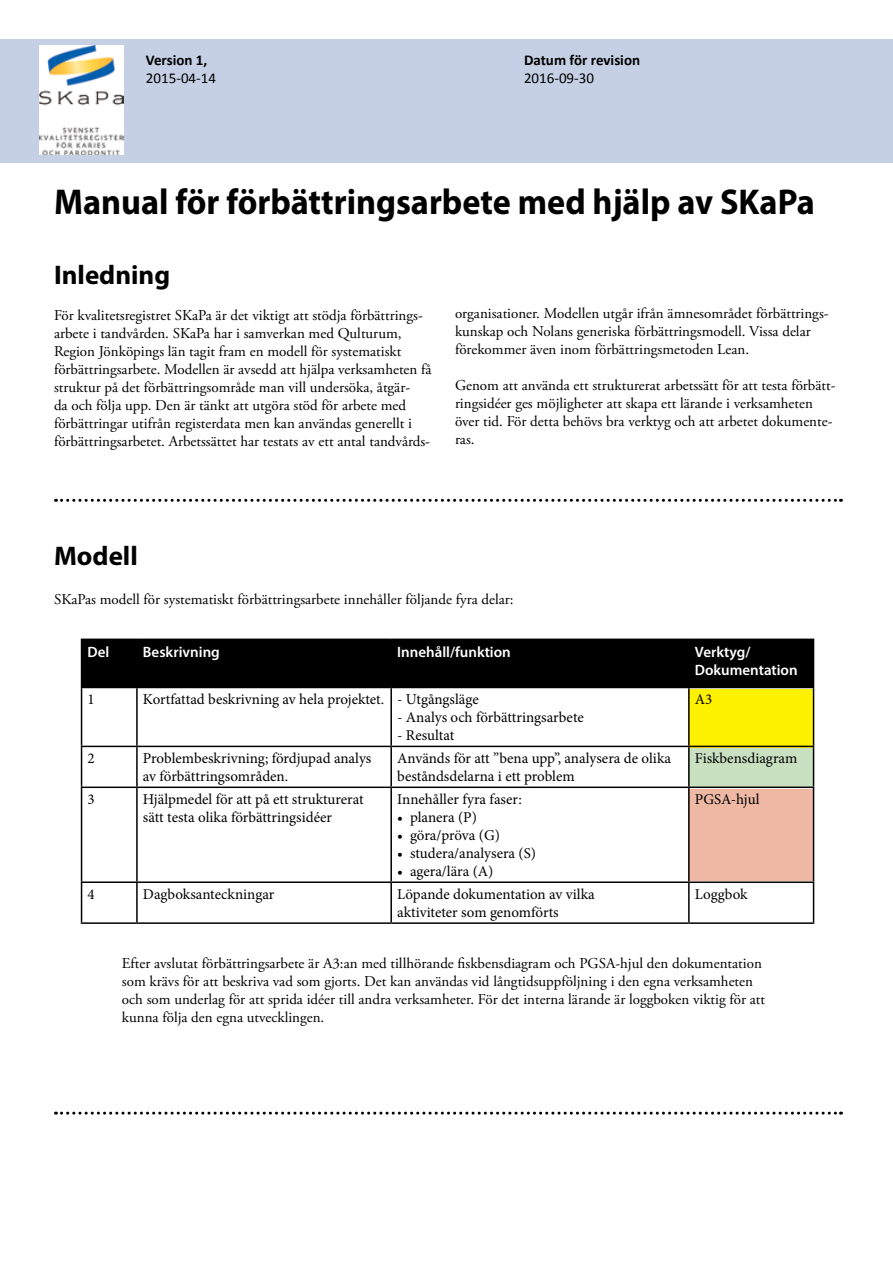
<style>
.page{position:relative;width:893px;height:1263px;background:#fff}
.page>*{position:absolute;margin:0;border:0;box-sizing:border-box;transform-origin:0 0}
.t1{font:700 36px "Myriad Pro";color:#000;scale:.95 1}
.t2{font:700 27px "Myriad Pro";color:#000}
.t3{font:15px/18px "Adobe Garamond Pro";color:#000}
.t4{font:15px/18px "Minion Pro";color:#000}
.t5{font:600 15px/18px "Myriad Pro";color:#fff}
.t6{font:700 15px "Calibri";color:#000}
.t7{font:15px "Calibri";color:#000}
</style>
<div class="page">
<div style="left:0;top:39px;width:893px;height:123px;background:#c5d0e4"></div>
<div style="left:688px;top:789px;width:125px;height:91px;background:#eeb8a5"></div>
<div style="left:688px;top:746px;width:125px;height:41px;background:#c9e0c1"></div>
<div style="left:688px;top:689px;width:124px;height:58px;background:#fff200"></div>
<div style="left:82px;top:640px;width:731px;height:47px;background:#000"></div>
<hr style="left:81px;top:639px;width:56px;height:1px;background:#000">
<hr style="left:81px;top:640px;width:1px;height:47px;background:#000">
<hr style="left:137px;top:639px;width:254px;height:1px;background:#000">
<hr style="left:136px;top:640px;width:2px;height:47px;background:#000">
<hr style="left:391px;top:639px;width:298px;height:1px;background:#000">
<hr style="left:390px;top:640px;width:2px;height:47px;background:#000">
<hr style="left:689px;top:639px;width:125px;height:1px;background:#000">
<hr style="left:688px;top:640px;width:2px;height:47px;background:#000">
<hr style="left:813px;top:640px;width:1px;height:47px;background:#000">
<hr style="left:81px;top:687px;width:56px;height:1px;background:#000">
<hr style="left:81px;top:688px;width:1px;height:58px;background:#000">
<hr style="left:137px;top:687px;width:254px;height:1px;background:#000">
<hr style="left:136px;top:688px;width:2px;height:58px;background:#000">
<hr style="left:391px;top:687px;width:298px;height:1px;background:#000">
<hr style="left:390px;top:688px;width:2px;height:58px;background:#000">
<hr style="left:689px;top:687px;width:125px;height:1px;background:#000">
<hr style="left:688px;top:688px;width:2px;height:58px;background:#000">
<hr style="left:813px;top:688px;width:1px;height:58px;background:#000">
<hr style="left:81px;top:746px;width:56px;height:1px;background:#000">
<hr style="left:81px;top:747px;width:1px;height:39px;background:#000">
<hr style="left:137px;top:746px;width:254px;height:1px;background:#000">
<hr style="left:136px;top:747px;width:2px;height:39px;background:#000">
<hr style="left:391px;top:746px;width:298px;height:1px;background:#000">
<hr style="left:390px;top:747px;width:2px;height:39px;background:#000">
<hr style="left:689px;top:746px;width:125px;height:1px;background:#000">
<hr style="left:688px;top:747px;width:2px;height:39px;background:#000">
<hr style="left:813px;top:747px;width:1px;height:39px;background:#000">
<hr style="left:81px;top:786px;width:56px;height:2px;background:#000">
<hr style="left:81px;top:788px;width:1px;height:93px;background:#000">
<hr style="left:137px;top:786px;width:254px;height:2px;background:#000">
<hr style="left:136px;top:788px;width:2px;height:93px;background:#000">
<hr style="left:391px;top:786px;width:298px;height:2px;background:#000">
<hr style="left:390px;top:788px;width:2px;height:93px;background:#000">
<hr style="left:689px;top:786px;width:125px;height:2px;background:#000">
<hr style="left:688px;top:788px;width:2px;height:93px;background:#000">
<hr style="left:813px;top:788px;width:1px;height:93px;background:#000">
<hr style="left:81px;top:881px;width:56px;height:2px;background:#000">
<hr style="left:81px;top:883px;width:1px;height:39px;background:#000">
<hr style="left:137px;top:881px;width:254px;height:2px;background:#000">
<hr style="left:136px;top:883px;width:2px;height:39px;background:#000">
<hr style="left:391px;top:881px;width:298px;height:2px;background:#000">
<hr style="left:390px;top:883px;width:2px;height:39px;background:#000">
<hr style="left:689px;top:881px;width:125px;height:2px;background:#000">
<hr style="left:688px;top:883px;width:2px;height:39px;background:#000">
<hr style="left:813px;top:883px;width:1px;height:39px;background:#000">
<hr style="left:81px;top:922px;width:56px;height:2px;background:#000">
<hr style="left:137px;top:922px;width:254px;height:2px;background:#000">
<hr style="left:391px;top:922px;width:298px;height:2px;background:#000">
<hr style="left:689px;top:922px;width:125px;height:2px;background:#000">
<img style="left:40px;top:45px;width:83px;height:110px">
<svg style="left:56px;top:1111px;width:785px;height:3px"></svg>
<svg style="left:56px;top:499px;width:785px;height:3px"></svg>
<p class="t6" style="left:146px;top:51px;width:63px">Version 1,</p>
<p class="t6" style="left:524px;top:51px;width:118px">Datum för revision</p>
<p class="t7" style="left:146px;top:69px;width:72px">2015-04-14</p>
<p class="t7" style="left:524px;top:69px;width:72px">2016-09-30</p>
<h1 class="t1" style="left:54px;top:178px;width:802px">Manual för förbättringsarbete med hjälp av SKaPa</h1>
<h2 class="t2" style="left:54px;top:257px;width:118px">Inledning</h2>
<p class="t3" style="left:54px;top:307px;width:379px">För kvalitetsregistret SKaPa är det viktigt att stödja förbättrings&shy;arbete i tandvården. SKaPa har i samverkan med Qulturum, Region Jönköpings län tagit fram en modell för systematiskt förbättringsarbete. Modellen är avsedd att hjälpa verksamheten få struktur på det förbättringsområde man vill undersöka, åtgär-<br>da och följa upp. Den är tänkt att utgöra stöd för arbete med förbättringar utifrån registerdata men kan användas generellt i förbättringsarbetet. Arbetssättet har testats av ett antal tandvårds-</p>
<p class="t3" style="left:455px;top:305px;width:375px">organisationer. Modellen utgår ifrån ämnesområdet förbättrings&shy;kunskap och Nolans generiska förbättringsmodell. Vissa delar förekommer även inom förbättringsmetoden Lean.</p>
<p class="t3" style="left:455px;top:377px;width:382px">Genom att använda ett strukturerat arbetssätt för att testa förbätt&shy;ringsidéer ges möjligheter att skapa ett lärande i verksamheten över tid. För detta behövs bra verktyg och att arbetet dokumente&shy;ras.</p>
<h2 class="t2" style="left:54px;top:538px;width:85px">Modell</h2>
<p class="t3" style="left:54px;top:591px;width:461px">SKaPas modell för systematiskt förbättringsarbete innehåller följande fyra delar:</p>
<p class="t5" style="left:88px;top:642px;width:23px">Del</p>
<p class="t5" style="left:143px;top:642px;width:78px">Beskrivning</p>
<p class="t5" style="left:397px;top:642px;width:115px">Innehåll/funktion</p>
<p class="t5" style="left:695px;top:642px;width:104px">Verktyg/<br>Dokumentation</p>
<p class="t4" style="left:88px;top:691px;width:9px">1</p>
<p class="t4" style="left:143px;top:691px;width:337px">Kortfattad beskrivning av hela projektet. - Utgångsläge</p>
<p class="t4" style="left:397px;top:709px;width:188px">- Analys och förbättringsarbete</p>
<p class="t4" style="left:397px;top:727px;width:59px">- Resultat</p>
<p class="t4" style="left:695px;top:691px;width:19px">A3</p>
<p class="t4" style="left:88px;top:749px;width:9px">2</p>
<p class="t4" style="left:143px;top:749px;width:230px">Problembeskrivning; fördjupad analys av förbättringsområden.</p>
<p class="t4" style="left:397px;top:749px;width:275px">Används för att ”bena upp”, analysera de olika beståndsdelarna i ett problem</p>
<p class="t4" style="left:695px;top:749px;width:104px">Fiskbensdiagram</p>
<p class="t4" style="left:88px;top:790px;width:9px">3</p>
<p class="t4" style="left:143px;top:790px;width:222px">Hjälpmedel för att på ett strukturerat sätt testa olika förbättringsidéer</p>
<p class="t4" style="left:397px;top:790px;width:126px">Innehåller fyra faser:</p>
<p class="t4" style="left:695px;top:790px;width:66px">PGSA-hjul</p>
<p class="t4" style="left:397px;top:808px;width:81px">• planera (P)</p>
<p class="t4" style="left:397px;top:826px;width:104px">• göra/pröva (G)</p>
<p class="t4" style="left:397px;top:844px;width:140px">• studera/analysera (S)</p>
<p class="t4" style="left:397px;top:862px;width:98px">• agera/lära (A)</p>
<p class="t4" style="left:88px;top:885px;width:9px">4</p>
<p class="t4" style="left:143px;top:885px;width:133px">Dagboksanteckningar</p>
<p class="t4" style="left:397px;top:885px;width:199px">Löpande dokumentation av vilka aktiviteter som genomförts</p>
<p class="t4" style="left:695px;top:885px;width:54px">Loggbok</p>
<p class="t3" style="left:122px;top:955px;width:645px">Efter avslutat förbättringsarbete är A3:an med tillhörande fiskbensdiagram och PGSA-hjul den dokumentation som krävs för att beskriva vad som gjorts. Det kan användas vid långtidsuppföljning i den egna verksamheten och som underlag för att sprida idéer till andra verksamheter. För det interna lärande är loggboken viktig för att kunna följa den egna utvecklingen.</p>
</div>
